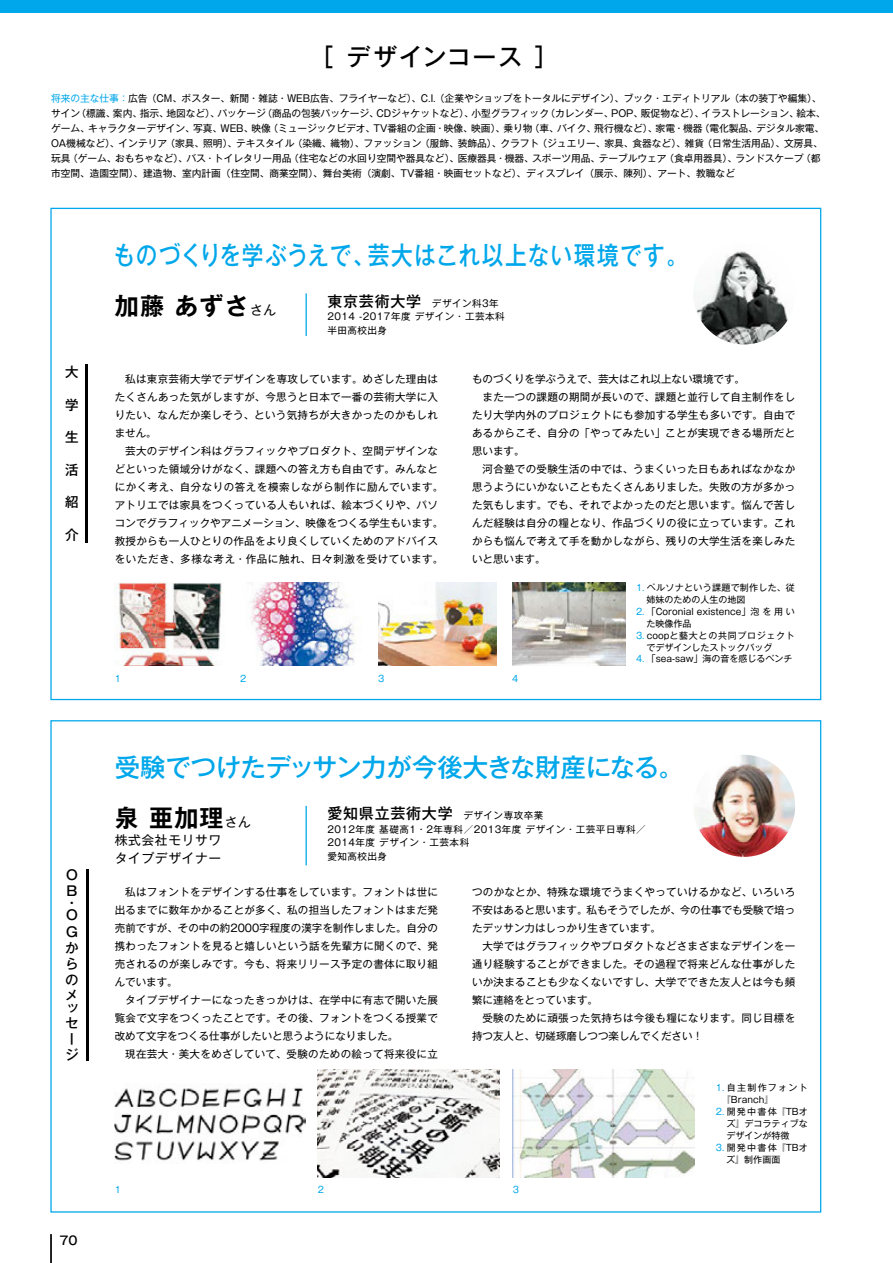
<style>
.page{position:relative;width:893px;height:1263px;background:#fff}
.page>*{position:absolute;margin:0;border:0;box-sizing:border-box;transform-origin:0 0}
.t1{font:500 25.5px "Gothic MB101 Pr 6";letter-spacing:.045em;color:#00a7ea;scale:.85 1}
.t2{font:500 25.5px "Gothic MB101 Pr 6";letter-spacing:-.02em;color:#00a7ea}
.t3{font:700 24px "Gothic MB101 Pr 6 De";letter-spacing:.05em;color:#000}
.t4{font:500 24px "Gothic MB101 Pr 6";letter-spacing:.07em;color:#000}
.t5{font:500 13.5px/15.8px "Gothic MB101 Pr 6";color:#000}
.t6{font:12.75px/18px "Gothic MB101 Pr 6";letter-spacing:.05em;color:#000}
.t7{font:500 12px "Gothic MB101 Pr 6";color:#000}
.t8{font:10.5px/18px "Gothic MB101 Pr 6";letter-spacing:.03em;color:#000}
.t9{font:9.75px/15px "Gothic MB101 Pr 6";letter-spacing:-.005em;color:#000}
.t10{font:9.6px/13.5px "Gothic MB101 Pr 6";letter-spacing:.05em;color:#000}
.t11{font:9px/12px "Gothic MB101 Pr 6";color:#000}
.t12{font:9px/12px "Gothic MB101 Pr 6";letter-spacing:.035em;color:#000}
.t13{font:9px/12px "Gothic MB101 Pr 6";letter-spacing:.145em;color:#000}
.t14{font:9px "Gothic MB101 Pr 6";color:#00a7ea}
.s1{color:#00a7ea}
.s2{font-weight:500;font-size:15px}
.s3{font-family:"Gothic MB101 Pr 6";font-weight:400;font-size:12.75px}
</style>
<div class="page">
<img style="left:693px;top:755px;width:102px;height:102px;border-radius:51px">
<img style="left:693px;top:242px;width:102px;height:102px;border-radius:51px">
<img style="left:115px;top:1087px;width:190px;height:74px">
<img style="left:318px;top:1069px;width:182px;height:109px">
<img style="left:513px;top:1069px;width:182px;height:109px">
<img style="left:115px;top:583px;width:108px;height:82px">
<img style="left:250px;top:583px;width:105px;height:82px">
<img style="left:378px;top:583px;width:118px;height:82px">
<img style="left:512px;top:583px;width:114px;height:82px">
<hr style="left:86px;top:869px;width:2px;height:192px;background:#000">
<hr style="left:85px;top:364px;width:2px;height:179px;background:#000">
<hr style="left:306px;top:806px;width:1px;height:59px;background:#00a7ea">
<hr style="left:306px;top:293px;width:1px;height:43px;background:#00a7ea">
<div style="left:0;top:0;width:893px;height:13px;background:#00a7ea"></div>
<hr style="left:50px;top:1234px;width:2px;height:29px;background:#000">
<h2 class="t4" style="left:310px;top:37px;width:250px">［ デザインコース ］</h2>
<p class="t9" style="left:51px;top:90px;width:776px"><span class="s1">将来の主な仕事：</span>広告（CM、ポスター、新聞・雑誌・WEB広告、フライヤーなど）、C.I.（企業やショップをトータルにデザイン）、ブック・エディトリアル（本の装丁や編集）、サイン（標識、案内、指示、地図など）、パッケージ（商品の包装パッケージ、CDジャケットなど）、小型グラフィック（カレンダー、POP、販促物など）、イラストレーション、絵本、ゲーム、キャラクターデザイン、写真、WEB、映像（ミュージックビデオ、TV番組の企画・映像、映画）、乗り物（車、バイク、飛行機など）、家電・機器（電化製品、デジタル家電、OA機械など）、インテリア（家具、照明）、テキスタイル（染織、織物）、ファッション（服飾、装飾品）、クラフト（ジュエリー、家具、食器など）、雑貨（日常生活用品）、文房具、玩具（ゲーム、おもちゃなど）、バス・トイレタリー用品（住宅などの水回り空間や器具など）、医療器具・機器、スポーツ用品、テーブルウェア（食卓用器具）、ランドスケープ（都市空間、造園空間）、建造物、室内計画（住空間、商業空間）、舞台美術（演劇、TV番組・映画セットなど）、ディスプレイ（展示、陳列）、アート、教職など</p>
<p class="t5" style="left:65px;top:364px;width:15px">大</p>
<p class="t5" style="left:65px;top:396px;width:14px">学</p>
<p class="t5" style="left:65px;top:428px;width:14px">生</p>
<p class="t5" style="left:65px;top:461px;width:14px">活</p>
<p class="t5" style="left:65px;top:493px;width:14px">紹</p>
<p class="t5" style="left:65px;top:526px;width:15px">介</p>
<p class="t5" style="left:66px;top:866px;width:13px;line-height:16.2px">O<br>B</p>
<p class="t5" style="left:65px;top:896px;width:14px;line-height:12px">・<br>O</p>
<p class="t5" style="left:65px;top:923px;width:14px;text-align:justify">Gからのメ</p>
<p class="t5" style="left:65px;top:1000px;width:15px">ッセージ</p>
<p class="t7" style="left:60px;top:1230px;width:20px">70</p>
<h1 class="t1" style="left:114px;top:234px;width:678px">ものづくりを学ぶうえで、芸大はこれ以上ない環境です。</h1>
<p class="t10" style="left:327px;top:296px;width:179px"><span class="s2">東京芸術大学</span>　デザイン科3年<br>2014 -2017年度 デザイン・工芸本科半田高校出身</p>
<h2 class="t3" style="left:115px;top:285px;width:163px">加藤 あずさ<span class="s3">さん</span></h2>
<p class="t8" style="left:115px;top:370px;width:330px">　私は東京芸術大学でデザインを専攻しています。めざした理由はたくさんあった気がしますが、今思うと日本で一番の芸術大学に入りたい、なんだか楽しそう、という気持ちが大きかったのかもしれません。<br>　芸大のデザイン科はグラフィックやプロダクト、空間デザインなどといった領域分けがなく、課題への答え方も自由です。みんなとにかく考え、自分なりの答えを模索しながら制作に励んでいます。アトリエでは家具をつくっている人もいれば、絵本づくりや、パソコンでグラフィックやアニメーション、映像をつくる学生もいます。教授からも一人ひとりの作品をより良くしていくためのアドバイスをいただき、多様な考え・作品に触れ、日々刺激を受けています。</p>
<p class="t8" style="left:472px;top:370px;width:325px">ものづくりを学ぶうえで、芸大はこれ以上ない環境です。<br>　また一つの課題の期間が長いので、課題と並行して自主制作をしたり大学内外のプロジェクトにも参加する学生も多いです。自由であるからこそ、自分の「やってみたい」ことが実現できる場所だと思います。<br>　河合塾での受験生活の中では、うまくいった日もあればなかなか思うようにいかないこともたくさんありました。失敗の方が多かった気もします。でも、それでよかったのだと思います。悩んで苦しんだ経験は自分の糧となり、作品づくりの役に立っています。これからも悩んで考えて手を動かしながら、残りの大学生活を楽しみたいと思います。</p>
<p class="t14" style="left:115px;top:671px;width:8px">1</p>
<p class="t14" style="left:240px;top:671px;width:8px">2</p>
<p class="t14" style="left:378px;top:671px;width:8px">3</p>
<p class="t14" style="left:512px;top:671px;width:8px">4</p>
<p class="t12" style="left:646px;top:580px;width:150px;text-indent:-10px"><span class="s1">1.</span> ペルソナという課題で制作した、従姉妹のための人生の地図</p>
<p class="t11" style="left:646px;top:604px;width:150px;text-indent:-11px"><span class="s1">2.</span> 「Coronial existence」泡を用いた映像作品</p>
<p class="t11" style="left:646px;top:628px;width:150px;text-indent:-11px"><span class="s1">3.</span> coopと藝大との共同プロジェクトでデザインしたストックバッグ</p>
<p class="t11" style="left:636px;top:652px;width:158px"><span class="s1">4.</span> 「sea-saw」海の音を感じるベンチ</p>
<h1 class="t2" style="left:115px;top:746px;width:570px">受験でつけたデッサン力が今後大きな財産になる。</h1>
<p class="t10" style="left:327px;top:808px;width:320px"><span class="s2">愛知県立芸術大学</span>　デザイン専攻卒業<br>2012年度 基礎高1・2年専科／2013年度 デザイン・工芸平日専科／<br>2014年度 デザイン・工芸本科<br>愛知高校出身</p>
<h2 class="t3" style="left:115px;top:798px;width:138px">泉 亜加理<span class="s3">さん</span></h2>
<p class="t6" style="left:115px;top:830px;width:108px">株式会社モリサワタイプデザイナー</p>
<p class="t8" style="left:115px;top:882px;width:325px">　私はフォントをデザインする仕事をしています。フォントは世に出るまでに数年かかることが多く、私の担当したフォントはまだ発売前ですが、その中の約2000字程度の漢字を制作しました。自分の携わったフォントを見ると嬉しいという話を先輩方に聞くので、発売されるのが楽しみです。今も、将来リリース予定の書体に取り組んでいます。<br>　タイプデザイナーになったきっかけは、在学中に有志で開いた展覧会で文字をつくったことです。その後、フォントをつくる授業で改めて文字をつくる仕事がしたいと思うようになりました。<br>　現在芸大・美大をめざしていて、受験のための絵って将来役に立</p>
<p class="t8" style="left:472px;top:882px;width:325px">つのかなとか、特殊な環境でうまくやっていけるかなど、いろいろ不安はあると思います。私もそうでしたが、今の仕事でも受験で培ったデッサン力はしっかり生きています。<br>　大学ではグラフィックやプロダクトなどさまざまなデザインを一通り経験することができました。その過程で将来どんな仕事がしたいか決まることも少なくないですし、大学でできた友人とは今も頻繁に連絡をとっています。<br>　受験のために頑張った気持ちは今後も糧になります。同じ目標を持つ友人と、切磋琢磨しつつ楽しんでください！</p>
<p class="t14" style="left:115px;top:1182px;width:8px">1</p>
<p class="t14" style="left:318px;top:1182px;width:8px">2</p>
<p class="t14" style="left:513px;top:1182px;width:8px">3</p>
<p class="t13" style="left:722px;top:1081px;width:88px;text-indent:-6px"><span class="s1">1.</span> 自主制作フォント『Branch』</p>
<p class="t11" style="left:726px;top:1105px;width:83px;text-align:justify;text-indent:-10px"><span class="s1">2.</span> 開発中書体『TBオズ』デコラティブなデザインが特徴</p>
<p class="t11" style="left:726px;top:1141px;width:83px;text-indent:-10px"><span class="s1">3.</span> 開発中書体『TBオズ』制作画面</p>
</div>
